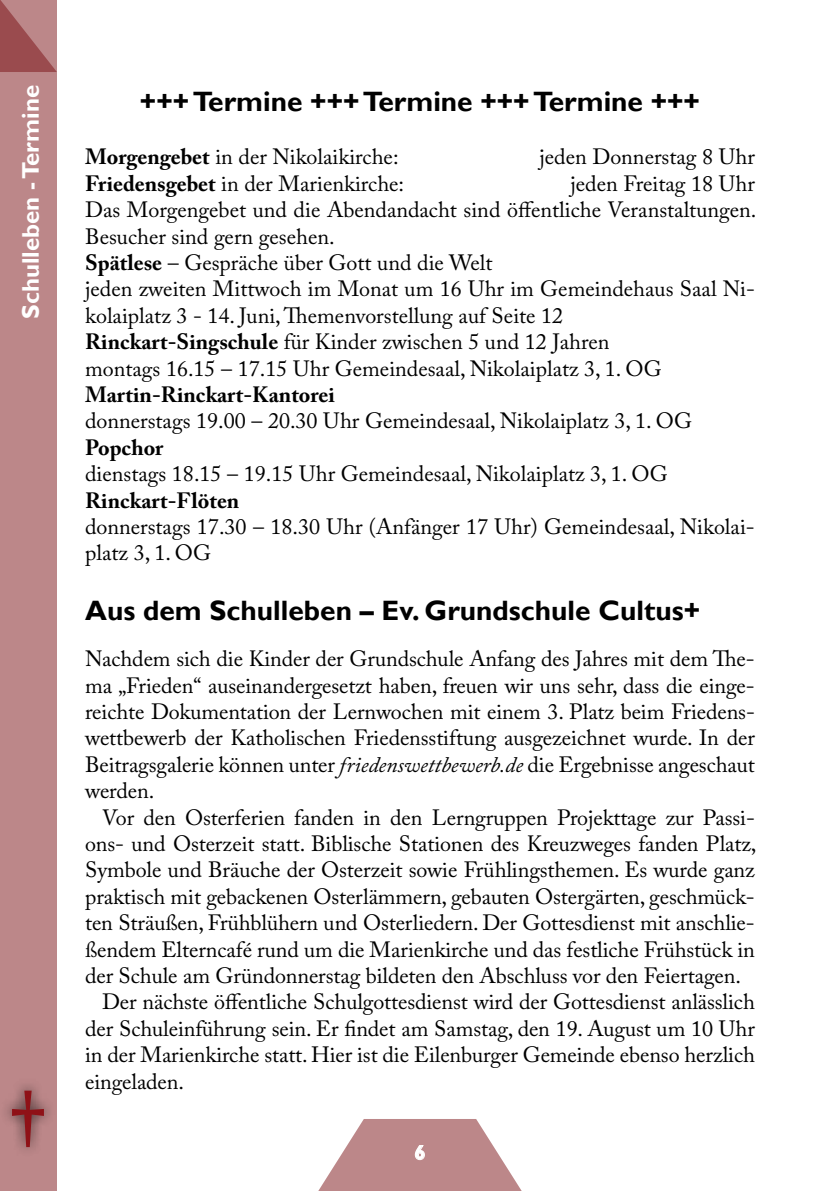
<style>
.page{position:relative;width:840px;height:1191px;background:#fff}
.page>*{position:absolute;margin:0;border:0;box-sizing:border-box;transform-origin:0 0}
.t1{font:96px "Nirmala UI";color:#8f1117}
.t2{font:700 28px "Gill Sans";color:#000}
.t3{font:700 24px "Gill Sans";color:#fff}
.t4{font:22px/26.4px "Adobe Caslon Pro";letter-spacing:-.005em;color:#000}
.t5{font:700 22px "Adobe Caslon Pro";color:#000}
.t6{font:700 20px "Gill Sans";color:#fff}
.s1{font-weight:700}
.s2{font-style:italic}
</style>
<div class="page">
<div style="left:0;top:0;width:57px;height:1191px;background:#bc8789"></div>
<svg style="left:318px;top:1119px;width:204px;height:72px"></svg>
<div style="left:0;top:1078px;width:56px;height:80px;background:#000;opacity:.75"></div>
<p class="t3" style="left:16px;top:319px;width:235px;rotate:-90deg">Schulleben - Termine</p>
<p class="t2" style="left:140px;top:85px;width:561px">+++ Termine +++ Termine +++ Termine +++</p>
<p class="t4" style="left:85px;top:143px;width:315px"><span class="s1">Morgengebet</span> in der Nikolaikirche:</p>
<p class="t4" style="left:539px;top:143px;width:217px">jeden Donnerstag 8 Uhr</p>
<p class="t4" style="left:85px;top:170px;width:320px"><span class="s1">Friedensgebet</span> in der Marienkirche:</p>
<p class="t4" style="left:85px;top:170px;width:672px;text-indent:485px">jeden Freitag 18 Uhr Das Morgengebet und die Abendandacht sind öffentliche Veranstaltungen.<br>Besucher sind gern gesehen.<br><span class="s1">Spätlese</span> – Gespräche über Gott und die Welt<br>jeden zweiten Mittwoch im Monat um 16 Uhr im Gemeindehaus Saal Ni&shy;kolaiplatz 3 - 14. Juni, Themenvorstellung auf Seite 12<br><span class="s1">Rinckart-Singschule</span> für Kinder zwischen 5 und 12 Jahren<br>montags 16.15 – 17.15 Uhr Gemeindesaal, Nikolaiplatz 3, 1. OG</p>
<p class="t5" style="left:85px;top:381px;width:251px">Martin-Rinckart-Kantorei</p>
<p class="t4" style="left:85px;top:407px;width:608px">donnerstags 19.00 – 20.30 Uhr Gemeindesaal, Nikolaiplatz 3, 1. OG</p>
<p class="t5" style="left:85px;top:434px;width:80px">Popchor</p>
<p class="t4" style="left:85px;top:460px;width:584px">dienstags 18.15 – 19.15 Uhr Gemeindesaal, Nikolaiplatz 3, 1. OG</p>
<p class="t5" style="left:85px;top:487px;width:156px">Rinckart-Flöten</p>
<p class="t4" style="left:85px;top:513px;width:670px">donnerstags 17.30 – 18.30 Uhr (Anfänger 17 Uhr) Gemeindesaal, Nikolai&shy;platz 3, 1. OG</p>
<p class="t2" style="left:85px;top:594px;width:616px">Aus dem Schulleben – Ev. Grundschule Cultus+</p>
<p class="t4" style="left:85px;top:645px;width:671px;text-align:justify">Nachdem sich die Kinder der Grundschule Anfang des Jahres mit dem The&shy;ma „Frieden“ auseinandergesetzt haben, freuen wir uns sehr, dass die einge&shy;reichte Dokumentation der Lernwochen mit einem 3. Platz beim Friedens&shy;wettbewerb der Katholischen Friedensstiftung ausgezeichnet wurde. In der Beitragsgalerie können unter <span class="s2">friedenswettbewerb.de</span> die Ergebnisse angeschaut werden.</p>
<p class="t4" style="left:102px;top:803px;width:654px">Vor den Osterferien fanden in den Lerngruppen Projekttage zur Passi-</p>
<p class="t4" style="left:85px;top:830px;width:672px">ons- und Osterzeit statt. Biblische Stationen des Kreuzweges fanden Platz,</p>
<p class="t4" style="left:85px;top:856px;width:670px">Symbole und Bräuche der Osterzeit sowie Frühlingsthemen. Es wurde ganz</p>
<p class="t4" style="left:85px;top:883px;width:670px">praktisch mit gebackenen Osterlämmern, gebauten Ostergärten, geschmück-</p>
<p class="t4" style="left:85px;top:909px;width:670px">ten Sträußen, Frühblühern und Osterliedern. Der Gottesdienst mit anschlie-</p>
<p class="t4" style="left:85px;top:935px;width:671px">ßendem Elterncafé rund um die Marienkirche und das festliche Frühstück in</p>
<p class="t4" style="left:85px;top:962px;width:657px">der Schule am Gründonnerstag bildeten den Abschluss vor den Feiertagen.</p>
<p class="t4" style="left:102px;top:988px;width:653px">Der nächste öffentliche Schulgottesdienst wird der Gottesdienst anlässlich</p>
<p class="t4" style="left:85px;top:1015px;width:671px">der Schuleinführung sein. Er findet am Samstag, den 19. August um 10 Uhr</p>
<p class="t4" style="left:85px;top:1041px;width:671px">in der Marienkirche statt. Hier ist die Eilenburger Gemeinde ebenso herzlich</p>
<p class="t4" style="left:85px;top:1067px;width:100px">eingeladen.</p>
<h1 class="t1" style="left:10px;top:1045px;width:37px">†</h1>
<p class="t6" style="left:414px;top:1140px;width:13px">6</p>
</div>
